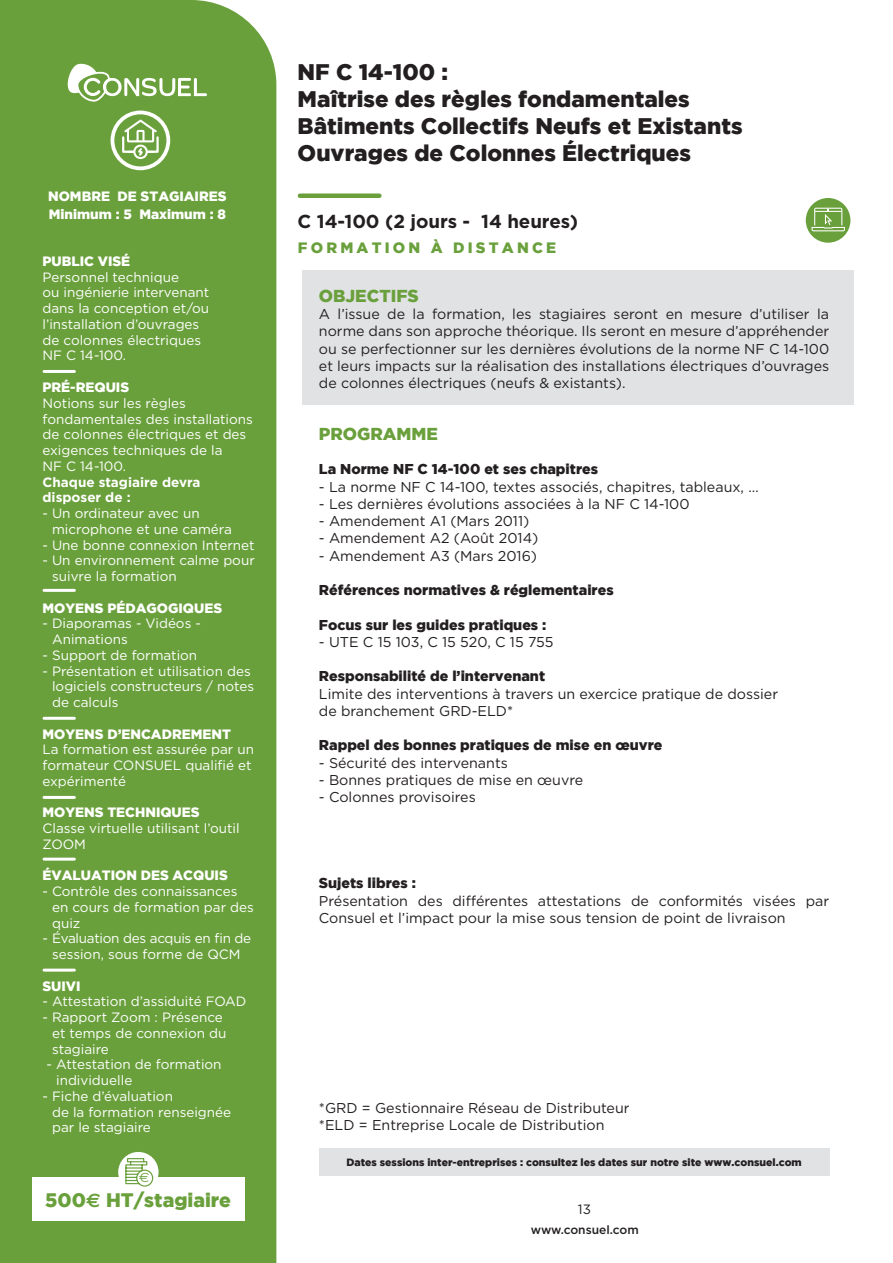
<style>
.page{position:relative;width:893px;height:1263px;background:#fff}
.page>*{position:absolute;margin:0;border:0;box-sizing:border-box;transform-origin:0 0}
.t1{font:900 22.5px/27px "Gotham";color:#231f20}
.t2{font:900 19.5px "Gotham";color:#6aa03c}
.t3{font:700 18.75px "Gotham";letter-spacing:-.005em;color:#231f20}
.t4{font:900 17.25px "Gotham";color:#6aa03c}
.t5{font:900 15px "Gotham";letter-spacing:.215em;color:#6aa03c}
.t6{font:14.25px/17.2px "Gotham";color:#231f20}
.t7{font:900 14.25px "Gotham";color:#231f20}
.t8{font:13.5px/15.8px "Gotham";color:#fff}
.t9{font:900 13.5px/18px "Gotham";color:#fff}
.t10{font:13.5px/15.8px "Gotham";letter-spacing:-.02em;color:#fff;text-align:center}
.t11{font:700 13.5px/15.8px "Gotham";color:#fff}
.t12{font:13.5px "Gotham";color:#231f20}
.t13{font:13.5px "Euro Sans";color:#6aa03c}
.t14{font:500 12px "Gotham";color:#231f20}
.t15{font:900 10.5px "Gotham";color:#231f20}
.s1{font-family:"Euro Sans";font-weight:700}
</style>
<div class="page">
<div style="left:0;top:0;width:276px;height:1263px;background:#6aa03c"></div>
<div style="left:302px;top:270px;width:551px;height:135px;background:#e1e2e4"></div>
<div style="left:300px;top:193px;width:79px;height:5px;background:#6aa03c"></div>
<svg style="left:64px;top:63px;width:143px;height:40px"></svg>
<hr style="left:44px;top:370px;width:30px;height:3px;background:#fff">
<hr style="left:44px;top:589px;width:30px;height:3px;background:#fff">
<hr style="left:44px;top:717px;width:30px;height:3px;background:#fff">
<hr style="left:44px;top:796px;width:30px;height:3px;background:#fff">
<hr style="left:44px;top:858px;width:30px;height:3px;background:#fff">
<hr style="left:44px;top:968px;width:30px;height:3px;background:#fff">
<div style="left:319px;top:1148px;width:510px;height:27px;background:#e1e2e4"></div>
<div style="left:32px;top:1177px;width:212px;height:43px;background:#fff"></div>
<div style="left:118px;top:1152px;width:41px;height:40px;background:#fff;border-radius:50%"></div>
<svg style="left:125px;top:1157px;width:29px;height:30px"></svg>
<div style="left:806px;top:198px;width:44px;height:45px;background:#6aa03c;border-radius:50%"></div>
<svg style="left:812px;top:208px;width:33px;height:23px"></svg>
<svg style="left:112px;top:112px;width:56px;height:56px"></svg>
<div style="left:111px;top:111px;width:59px;height:59px;border:4px solid #fff;border-radius:50%"></div>
<svg style="left:121px;top:120px;width:39px;height:39px"></svg>
<hr style="left:0;top:0;width:202px;height:1px;background:#6aa03c">
<p class="t9" style="left:48px;top:187px;width:180px">NOMBRE DE STAGIAIRES<br>Minimum : 5 Maximum : 8</p>
<p class="t9" style="left:43px;top:252px;width:89px">PUBLIC VISÉ</p>
<p class="t8" style="left:43px;top:269px;width:168px">Personnel technique<br>ou ingénierie intervenant dans la conception et/ou l’installation d’ouvrages de colonnes électriques<br>NF C 14-100.</p>
<p class="t9" style="left:43px;top:378px;width:88px">PRÉ-REQUIS</p>
<p class="t8" style="left:43px;top:395px;width:212px">Notions sur les règles fondamentales des installations de colonnes électriques et des exigences techniques de la<br>NF C 14-100.</p>
<p class="t11" style="left:43px;top:474px;width:159px">Chaque stagiaire devra disposer de :</p>
<p class="t8" style="left:52px;top:505px;width:181px;text-indent:-10px">- Un ordinateur avec un microphone et une caméra</p>
<p class="t8" style="left:43px;top:537px;width:214px">- Une bonne connexion Internet</p>
<p class="t8" style="left:52px;top:552px;width:204px;text-indent:-10px">- Un environnement calme pour suivre la formation</p>
<p class="t9" style="left:43px;top:598px;width:181px">MOYENS PÉDAGOGIQUES</p>
<p class="t8" style="left:52px;top:615px;width:150px;text-indent:-10px">- Diaporamas - Vidéos -<br>Animations</p>
<p class="t8" style="left:43px;top:647px;width:156px">- Support de formation</p>
<p class="t8" style="left:52px;top:663px;width:204px;text-indent:-10px">- Présentation et utilisation des logiciels constructeurs / notes de calculs</p>
<p class="t9" style="left:43px;top:724px;width:190px">MOYENS D’ENCADREMENT</p>
<p class="t8" style="left:43px;top:741px;width:213px">La formation est assurée par un formateur CONSUEL qualifié et expérimenté</p>
<p class="t9" style="left:43px;top:803px;width:159px">MOYENS TECHNIQUES</p>
<p class="t8" style="left:43px;top:820px;width:199px">Classe virtuelle utilisant l’outil<br>ZOOM</p>
<p class="t9" style="left:43px;top:866px;width:187px">ÉVALUATION DES ACQUIS</p>
<p class="t8" style="left:52px;top:883px;width:203px;text-indent:-10px">- Contrôle des connaissances en cours de formation par des quiz</p>
<p class="t10" style="left:43px;top:930px;width:210px">- Évaluation des acquis en fin de session, sous forme de QCM</p>
<p class="t9" style="left:43px;top:976px;width:40px">SUIVI</p>
<p class="t8" style="left:43px;top:993px;width:205px">- Attestation d’assiduité FOAD</p>
<p class="t8" style="left:52px;top:1009px;width:176px;text-indent:-10px">- Rapport Zoom : Présence et temps de connexion du stagiaire</p>
<p class="t8" style="left:56px;top:1056px;width:167px;text-indent:-10px">- Attestation de formation individuelle</p>
<p class="t8" style="left:52px;top:1088px;width:181px;text-indent:-10px">- Fiche d’évaluation<br>de la formation renseignée par le stagiaire</p>
<p class="t13" style="left:139px;top:1170px;width:12px">e</p>
<h2 class="t2" style="left:45px;top:1189px;width:187px">500<span class="s1">e</span> HT/stagiaire</h2>
<h1 class="t1" style="left:298px;top:58px;width:446px">NF C 14-100 :<br>Maîtrise des règles fondamentales<br>Bâtiments Collectifs Neufs et Existants<br>Ouvrages de Colonnes Électriques</h1>
<h3 class="t3" style="left:298px;top:209px;width:282px">C 14-100 (2 jours - 14 heures)</h3>
<p class="t5" style="left:298px;top:239px;width:260px">FORMATION À DISTANCE</p>
<p class="t4" style="left:319px;top:286px;width:101px">OBJECTIFS</p>
<p class="t6" style="left:319px;top:305px;width:512px;text-align:justify">A l’issue de la formation, les stagiaires seront en mesure d’utiliser la norme dans son approche théorique. Ils seront en mesure d’appréhender ou se perfectionner sur les dernières évolutions de la norme NF C 14-100 et leurs impacts sur la réalisation des installations électriques d’ouvrages de colonnes électriques (neufs &amp; existants).</p>
<p class="t4" style="left:319px;top:424px;width:121px">PROGRAMME</p>
<p class="t7" style="left:319px;top:461px;width:281px">La Norme NF C 14-100 et ses chapitres</p>
<p class="t6" style="left:319px;top:478px;width:441px">- La norme NF C 14-100, textes associés, chapitres, tableaux, …</p>
<p class="t6" style="left:319px;top:495px;width:372px">- Les dernières évolutions associées à la NF C 14-100</p>
<p class="t6" style="left:319px;top:512px;width:212px">- Amendement A1 (Mars 2011)</p>
<p class="t6" style="left:319px;top:529px;width:221px">- Amendement A2 (Août 2014)</p>
<p class="t6" style="left:319px;top:547px;width:220px">- Amendement A3 (Mars 2016)</p>
<p class="t7" style="left:319px;top:582px;width:296px">Références normatives &amp; réglementaires</p>
<p class="t7" style="left:319px;top:616px;width:229px">Focus sur les guides pratiques :</p>
<p class="t6" style="left:319px;top:633px;width:236px">- UTE C 15 103, C 15 520, C 15 755</p>
<p class="t7" style="left:319px;top:668px;width:228px">Responsabilité de l’intervenant</p>
<p class="t6" style="left:319px;top:685px;width:461px">Limite des interventions à travers un exercice pratique de dossier de branchement GRD-ELD*</p>
<p class="t7" style="left:319px;top:737px;width:345px">Rappel des bonnes pratiques de mise en œuvre</p>
<p class="t6" style="left:319px;top:754px;width:190px">- Sécurité des intervenants</p>
<p class="t6" style="left:319px;top:771px;width:266px">- Bonnes pratiques de mise en œuvre</p>
<p class="t6" style="left:319px;top:788px;width:158px">- Colonnes provisoires</p>
<p class="t7" style="left:319px;top:875px;width:99px">Sujets libres :</p>
<p class="t6" style="left:319px;top:892px;width:512px">Présentation des différentes attestations de conformités visées par<br>Consuel et l’impact pour la mise sous tension de point de livraison</p>
<p class="t6" style="left:319px;top:1099px;width:312px">*GRD = Gestionnaire Réseau de Distributeur *ELD = Entreprise Locale de Distribution</p>
<p class="t15" style="left:346px;top:1156px;width:457px">Dates sessions inter-entreprises : consultez les dates sur notre site www.consuel.com</p>
<p class="t12" style="left:578px;top:1201px;width:15px">13</p>
<p class="t14" style="left:531px;top:1222px;width:109px">www.consuel.com</p>
</div>
